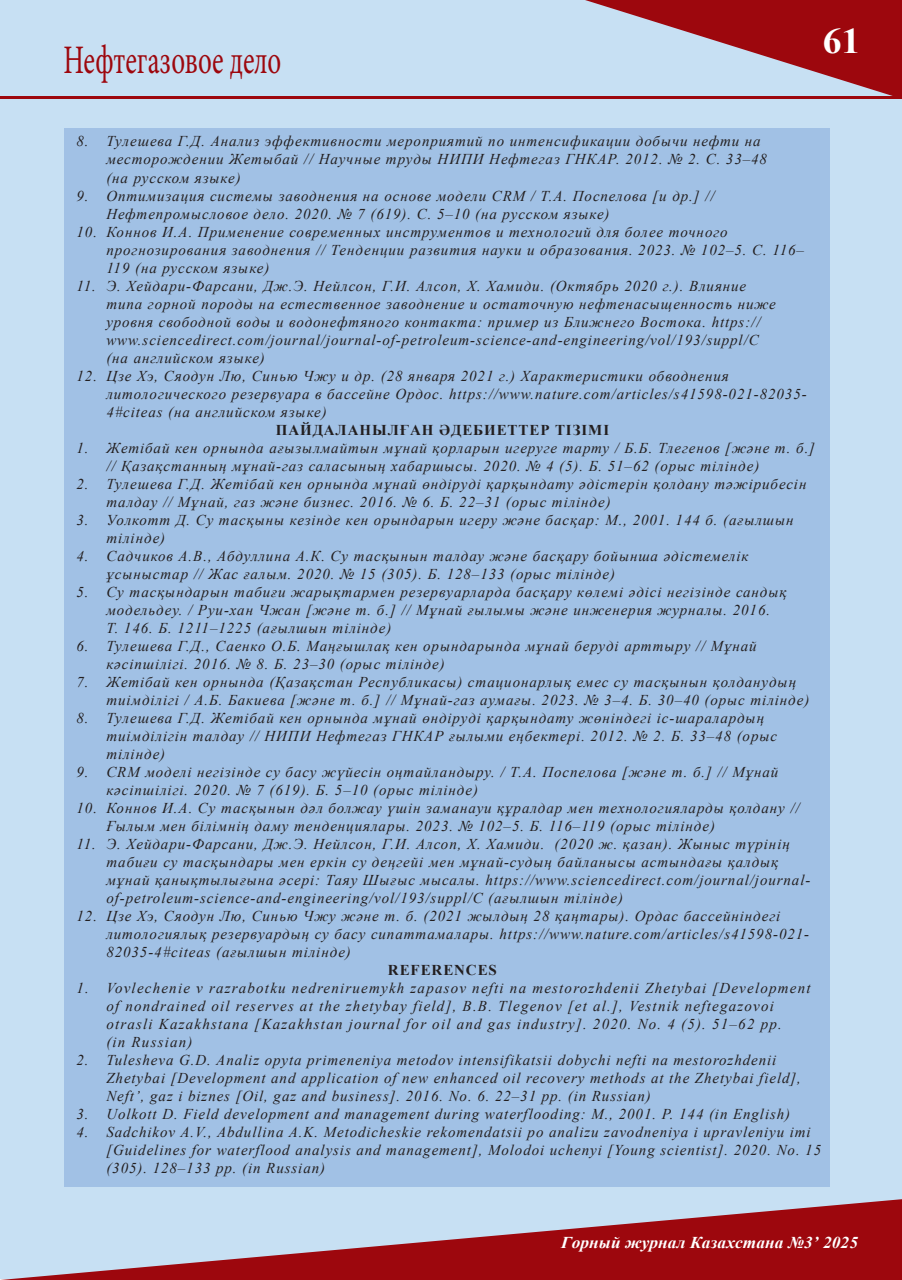
<style>
.page{position:relative;width:902px;height:1280px;background:#fff}
.page>*{position:absolute;margin:0;border:0;box-sizing:border-box;transform-origin:0 0}
.Рубрика{font:40.5px "Minion Pro";letter-spacing:.005em;color:#9d070d;scale:.67 1}
.t1{font:700 36px "Times New Roman";color:#fff;scale:1.05 1}
.t2{font:italic 700 16.5px "Times New Roman";letter-spacing:.005em;color:#fff;scale:1.05 1}
.литература{font:italic 15px/18px "Times New Roman";letter-spacing:.06em;color:#231f20}
.литература-2{font:italic 15px/18px "Times New Roman";letter-spacing:.08em;color:#231f20}
.литература_Заг{font:700 15px "Times New Roman";letter-spacing:.06em;color:#231f20}
</style>
<div class="page">
<div style="left:1px;top:1px;width:900px;height:1278px;background:#c7e0f3"></div>
<svg style="left:585px;top:0;width:316px;height:96px"></svg>
<svg style="left:0;top:1199px;width:901px;height:81px"></svg>
<hr style="left:1px;top:96px;width:900px;height:3px;background:#9d070d">
<div style="left:64px;top:128px;width:765px;height:1058px;background:#a1c1e5"></div>
<p class="Рубрика" style="left:63px;top:33px;width:326px">Нефтегазовое дело</p>
<h2 class="t1" style="left:822px;top:15px;width:38px">61</h2>
<p class="литература" style="left:106px;top:132px;width:662px;text-indent:-30px">8. Тулешева Г.Д. Анализ эффективности мероприятий по интенсификации добычи нефти на месторождении Жетыбай // Научные труды НИПИ Нефтегаз ГНКАР. 2012. № 2. С. 33–48 (на русском языке)</p>
<p class="литература" style="left:106px;top:186px;width:609px;text-indent:-30px">9. Оптимизация системы заводнения на основе модели CRM / Т.А. Поспелова [и др.] //<br>Нефтепромысловое дело. 2020. № 7 (619). С. 5–10 (на русском языке)</p>
<p class="литература" style="left:106px;top:222px;width:699px;text-indent:-30px">10. Коннов И.А. Применение современных инструментов и технологий для более точного прогнозирования заводнения // Тенденции развития науки и образования. 2023. № 102–5. С. 116–<br>119 (на русском языке)</p>
<p class="литература" style="left:106px;top:276px;width:670px;text-indent:-30px">11. Э. Хейдари-Фарсани, Дж.Э. Нейлсон, Г.И. Алсоп, Х. Хамиди. (Октябрь 2020 г.). Влияние типа горной породы на естественное заводнение и остаточную нефтенасыщенность ниже уровня свободной воды и водонефтяного контакта: пример из Ближнего Востока. https:// www.sciencedirect.com/journal/journal-of-petroleum-science-and-engineering/vol/193/suppl/C (на английском языке)</p>
<p class="литература" style="left:106px;top:366px;width:701px;text-indent:-30px">12. Цзе Хэ, Сяодун Лю, Синью Чжу и др. (28 января 2021 г.) Характеристики обводнения литологического резервуара в бассейне Ордос. https://www.nature.com/articles/s41598-021-82035-<br>4#citeas (на английском языке)</p>
<p class="литература_Заг" style="left:276px;top:419px;width:335px">ПАЙДАЛАНЫЛҒАН ӘДЕБИЕТТЕР ТІЗІМІ</p>
<p class="литература" style="left:106px;top:438px;width:710px;text-indent:-30px">1. Жетібай кен орнында ағызылмайтын мұнай қорларын игеруге тарту / Б.Б. Тлегенов [және т. б.] // Қазақстанның мұнай-газ саласының хабаршысы. 2020. № 4 (5). Б. 51–62 (орыс тілінде)</p>
<p class="литература" style="left:106px;top:474px;width:701px;text-indent:-30px">2. Тулешева Г.Д. Жетібай кен орнында мұнай өндіруді қарқындату әдістерін қолдану тәжірибесін талдау // Мұнай, газ және бизнес. 2016. № 6. Б. 22–31 (орыс тілінде)</p>
<p class="литература" style="left:106px;top:510px;width:688px;text-indent:-30px">3. Уолкотт Д. Су тасқыны кезінде кен орындарын игеру және басқар: М., 2001. 144 б. (ағылшын тілінде)</p>
<p class="литература" style="left:106px;top:546px;width:643px;text-indent:-30px">4. Садчиков А.В., Абдуллина А.К. Су тасқынын талдау және басқару бойынша әдістемелік ұсыныстар // Жас ғалым. 2020. № 15 (305). Б. 128–133 (орыс тілінде)</p>
<p class="литература" style="left:106px;top:582px;width:681px;text-indent:-30px">5. Су тасқындарын табиғи жарықтармен резервуарларда басқару көлемі әдісі негізінде сандық модельдеу. / Руи-хан Чжан [және т. б.] // Мұнай ғылымы және инженерия журналы. 2016.<br>Т. 146. Б. 1211–1225 (ағылшын тілінде)</p>
<p class="литература" style="left:106px;top:636px;width:652px;text-indent:-30px">6. Тулешева Г.Д., Саенко О.Б. Маңғышлақ кен орындарында мұнай беруді арттыру // Мұнай кәсіпшілігі. 2016. № 8. Б. 23–30 (орыс тілінде)</p>
<p class="литература" style="left:106px;top:672px;width:704px;text-indent:-30px">7. Жетібай кен орнында (Қазақстан Республикасы) стационарлық емес су тасқынын қолданудың тиімділігі / А.Б. Бакиева [және т. б.] // Мұнай-газ аумағы. 2023. № 3–4. Б. 30–40 (орыс тілінде)</p>
<p class="литература" style="left:106px;top:708px;width:672px;text-indent:-30px">8. Тулешева Г.Д. Жетібай кен орнында мұнай өндіруді қарқындату жөніндегі іс-шаралардың тиімділігін талдау // НИПИ Нефтегаз ГНКАР ғылыми еңбектері. 2012. № 2. Б. 33–48 (орыс тілінде)</p>
<p class="литература" style="left:106px;top:762px;width:673px;text-indent:-30px">9. CRM моделі негізінде су басу жүйесін оңтайландыру. / Т.А. Поспелова [және т. б.] // Мұнай кәсіпшілігі. 2020. № 7 (619). Б. 5–10 (орыс тілінде)</p>
<p class="литература" style="left:106px;top:798px;width:694px;text-indent:-30px">10. Коннов И.А. Су тасқынын дәл болжау үшін заманауи құралдар мен технологияларды қолдану //<br>Ғылым мен білімнің даму тенденциялары. 2023. № 102–5. Б. 116–119 (орыс тілінде)</p>
<p class="литература" style="left:106px;top:834px;width:705px;text-indent:-30px">11. Э. Хейдари-Фарсани, Дж.Э. Нейлсон, Г.И. Алсоп, Х. Хамиди. (2020 ж. қазан). Жыныс түрінің табиғи су тасқындары мен еркін су деңгейі мен мұнай-судың байланысы астындағы қалдық мұнай қанықтылығына әсері: Таяу Шығыс мысалы. https://www.sciencedirect.com/journal/journal&shy;of-petroleum-science-and-engineering/vol/193/suppl/C (ағылшын тілінде)</p>
<p class="литература" style="left:106px;top:906px;width:704px;text-indent:-30px">12. Цзе Хэ, Сяодун Лю, Синью Чжу және т. б. (2021 жылдың 28 қаңтары). Ордас бассейніндегі литологиялық резервуардың су басу сипаттамалары. https://www.nature.com/articles/s41598-021-<br>82035-4#citeas (ағылшын тілінде)</p>
<p class="литература_Заг" style="left:388px;top:959px;width:110px">REFERENCES</p>
<p class="литература-2" style="left:106px;top:978px;width:705px;text-indent:-30px">1. Vovlechenie v razrabotku nedreniruemykh zapasov nefti na mestorozhdenii Zhetybai [Development of nondrained oil reserves at the zhetybay field], B.B. Tlegenov [et al.], Vestnik neftegazovoi otrasli Kazakhstana [Kazakhstan journal for oil and gas industry]. 2020. No. 4 (5). 51–62 pp.<br>(in Russian)</p>
<p class="литература" style="left:106px;top:1050px;width:696px;text-indent:-30px">2. Tulesheva G.D. Analiz opyta primeneniya metodov intensifikatsii dobychi nefti na mestorozhdenii<br>Zhetybai [Development and application of new enhanced oil recovery methods at the Zhetybai field],<br>Neft’, gaz i biznes [Oil, gaz and business]. 2016. No. 6. 22–31 pp. (in Russian)</p>
<p class="литература" style="left:77px;top:1104px;width:715px">3. Uolkott D. Field development and management during waterflooding: M., 2001. P. 144 (in English)</p>
<p class="литература" style="left:106px;top:1122px;width:716px;text-indent:-30px">4. Sadchikov A.V., Abdullina A.K. Metodicheskie rekomendatsii po analizu zavodneniya i upravleniyu imi [Guidelines for waterflood analysis and management], Molodoi uchenyi [Young scientist]. 2020. No. 15 (305). 128–133 pp. (in Russian)</p>
<p class="t2" style="left:561px;top:1231px;width:284px">Горный журнал Казахстана №3’ 2025</p>
</div>
